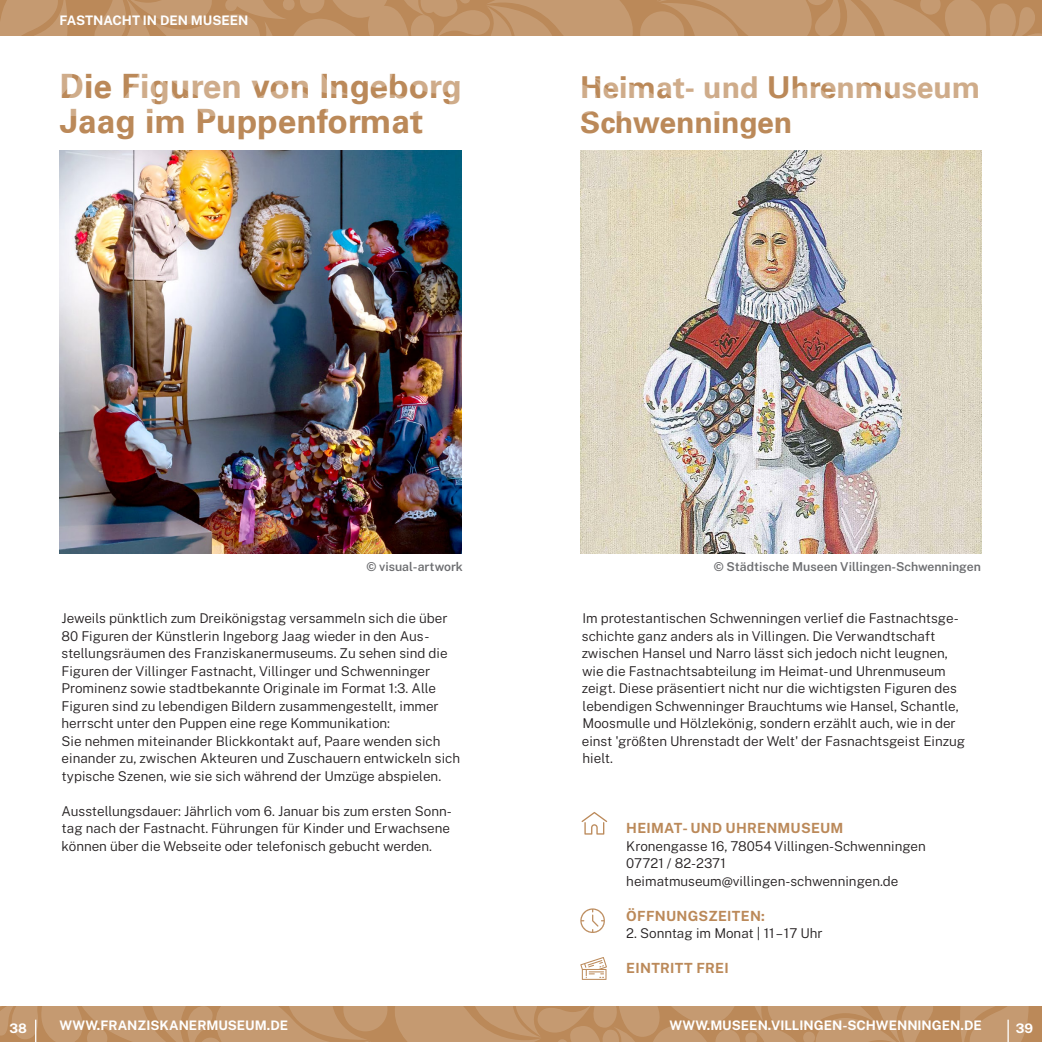
<style>
.page{position:relative;width:1042px;height:1042px;background:#fff}
.page>*{position:absolute;margin:0;border:0;box-sizing:border-box;transform-origin:0 0}
.t1{font:700 33.6px/35px "Univers 65";color:#bb8959}
.t2{font:700 30.28px/35px "Univers 65";letter-spacing:-.005em;color:#bb8959}
.blau_über{font:700 14px "Public Sans";letter-spacing:.02em;color:#bb8959}
.Fließtext{font:300 13.47px/17.5px "Public Sans";color:#231f20}
.Überschrift_oben{font:700 13.12px "Public Sans";color:#fff}
.Bildunterschrift{font:600 12.25px "Public Sans";color:#6c6d70}
</style>
<div class="page">
<div style="left:0;top:0;width:1042px;height:35px;background:#bb8959"></div>
<div style="left:0;top:1006px;width:1042px;height:36px;background:#bb8959"></div>
<img style="left:60px;top:150px;width:401px;height:403px">
<img style="left:580px;top:150px;width:401px;height:403px">
<svg style="left:581px;top:812px;width:26px;height:22px"></svg>
<svg style="left:580px;top:908px;width:25px;height:25px"></svg>
<svg style="left:580px;top:957px;width:27px;height:23px"></svg>
<svg style="left:960px;top:1007px;width:68px;height:35px"></svg>
<svg style="left:0;top:0;width:68px;height:36px"></svg>
<svg style="left:94px;top:0;width:948px;height:36px"></svg>
<svg style="left:0;top:1007px;width:933px;height:35px"></svg>
<hr style="left:1007px;top:1019px;width:2px;height:23px;background:#fff">
<p class="Überschrift_oben" style="left:60px;top:11px;width:190px">FASTNACHT IN DEN MUSEEN</p>
<p class="t1" style="left:60px;top:69px;width:403px">Die Figuren von Ingeborg<br>Jaag im Puppenformat</p>
<p class="t2" style="left:580px;top:70px;width:402px">Heimat- und Uhrenmuseum<br>Schwenningen</p>
<p class="Bildunterschrift" style="left:366px;top:557px;width:98px">© visual-artwork</p>
<p class="Fließtext" style="left:62px;top:609px;width:387px">Jeweils pünktlich zum Dreikönigstag versammeln sich die über 80 Figuren der Künstlerin Ingeborg Jaag wieder in den Aus&shy;stellungsräumen des Franziskanermuseums. Zu sehen sind die Figuren der Villinger Fastnacht, Villinger und Schwenninger Prominenz sowie stadtbekannte Originale im Format 1:3. Alle Figuren sind zu lebendigen Bildern zusammengestellt, immer herrscht unter den Puppen eine rege Kommunikation:</p>
<p class="Fließtext" style="left:62px;top:731px;width:400px">Sie nehmen miteinander Blickkontakt auf, Paare wenden sich einander zu, zwischen Akteuren und Zuschauern entwickeln sich typische Szenen, wie sie sich während der Umzüge abspielen.</p>
<p class="Fließtext" style="left:62px;top:801px;width:392px">Ausstellungsdauer: Jährlich vom 6. Januar bis zum ersten Sonn&shy;tag nach der Fastnacht. Führungen für Kinder und Erwachsene können über die Webseite oder telefonisch gebucht werden.</p>
<p class="Bildunterschrift" style="left:714px;top:557px;width:269px">© Städtische Museen Villingen-Schwenningen</p>
<p class="Fließtext" style="left:582px;top:609px;width:378px">Im protestantischen Schwenningen verlief die Fastnachtsge&shy;schichte ganz anders als in Villingen. Die Verwandtschaft</p>
<p class="Fließtext" style="left:582px;top:644px;width:385px">zwischen Hansel und Narro lässt sich jedoch nicht leugnen, wie die Fastnachtsabteilung im Heimat-und Uhrenmuseum zeigt. Diese präsentiert nicht nur die wichtigsten Figuren des lebendigen Schwenninger Brauchtums wie Hansel, Schantle, Moosmulle und Hölzlekönig, sondern erzählt auch, wie in der einst 'größten Uhrenstadt der Welt' der Fasnachtsgeist Einzug hielt.</p>
<p class="blau_über" style="left:626px;top:818px;width:219px">HEIMAT- UND UHRENMUSEUM</p>
<p class="Fließtext" style="left:626px;top:836px;width:301px">Kronengasse 16, 78054 Villingen-Schwenningen</p>
<p class="Fließtext" style="left:626px;top:854px;width:101px">07721 / 82-2371</p>
<p class="Fließtext" style="left:626px;top:871px;width:274px">heimatmuseum@villingen-schwenningen.de</p>
<p class="blau_über" style="left:626px;top:905px;width:140px">ÖFFNUNGSZEITEN:</p>
<p class="Fließtext" style="left:626px;top:924px;width:198px">2. Sonntag im Monat | 11 – 17 Uhr</p>
<p class="blau_über" style="left:626px;top:958px;width:104px">EINTRITT FREI</p>
<p class="Überschrift_oben" style="left:10px;top:1019px;width:19px">38</p>
<p class="Überschrift_oben" style="left:669px;top:1016px;width:314px">WWW.MUSEEN.VILLINGEN-SCHWENNINGEN.DE</p>
<p class="Überschrift_oben" style="left:1016px;top:1019px;width:19px">39</p>
<p class="Überschrift_oben" style="left:60px;top:1016px;width:230px">WWW.FRANZISKANERMUSEUM.DE</p>
</div>
